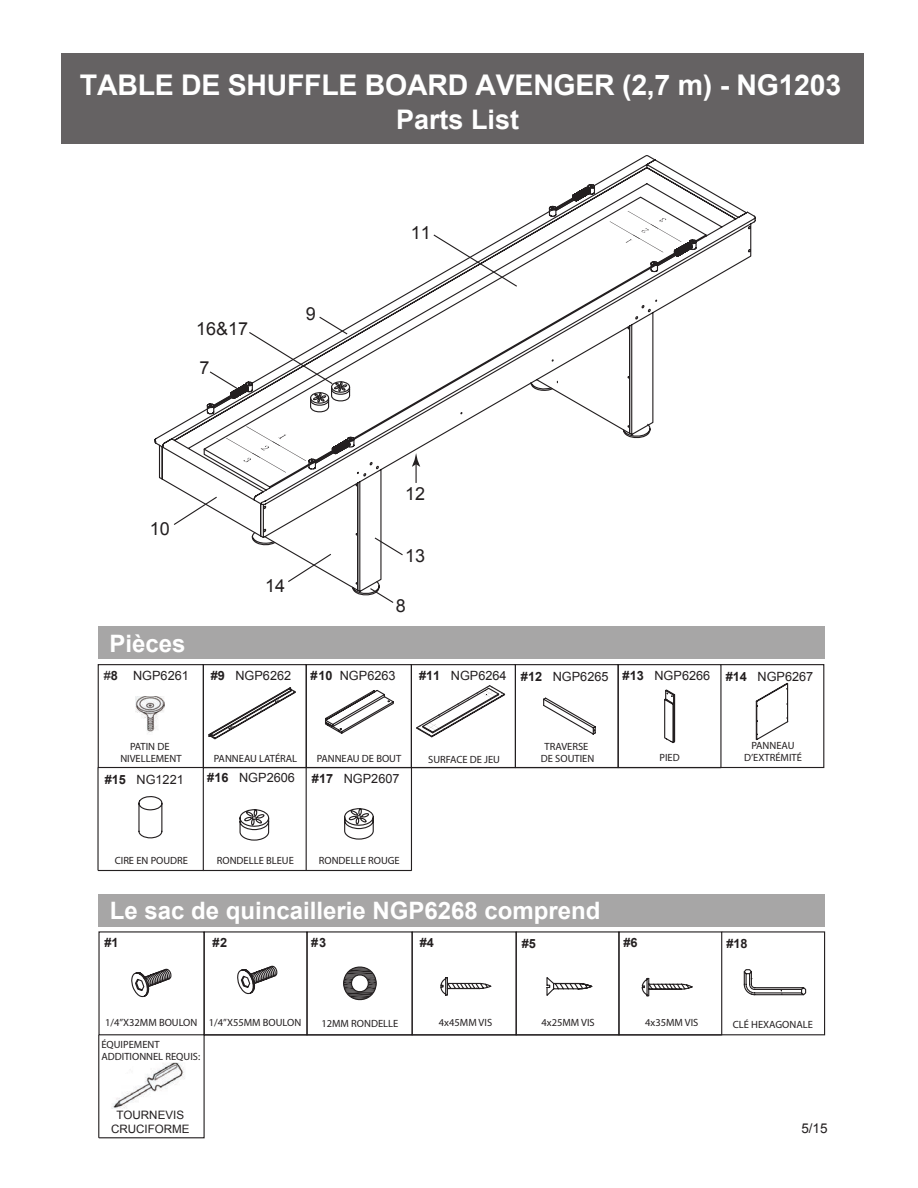
<style>
.page{position:relative;width:918px;height:1188px;background:#fff}
.page>*{position:absolute;margin:0;border:0;box-sizing:border-box;transform-origin:0 0}
.t1{font:700 28.5px "Arial";letter-spacing:-.01em;color:#fff}
.t2{font:700 27px "Arial";color:#fff}
.t3{font:700 24px "Arial";color:#fff}
.t4{font:18px "Arial";color:#231f20}
.t5{font:13.5px "Arial";color:#231f20}
.t6{font:12.75px "Arial";color:#231f20}
.t7{font:700 12.75px "Arial";color:#231f20}
.t8{font:11.55px/13.5px "Arial";color:#231f20;text-align:center}
.t9{font:10.5px/12px "Myriad Pro";color:#231f20;text-align:center}
.s1{font-weight:700}
</style>
<div class="page">
<div style="left:61px;top:53px;width:802px;height:91px;background:#656263"></div>
<div style="left:98px;top:627px;width:727px;height:32px;background:#a7a6a6"></div>
<div style="left:98px;top:664px;width:106px;height:104px;border:1px solid #231f20"></div>
<div style="left:203px;top:664px;width:104px;height:104px;border:1px solid #231f20"></div>
<div style="left:306px;top:664px;width:106px;height:104px;border:1px solid #231f20"></div>
<div style="left:411px;top:664px;width:105px;height:104px;border:1px solid #231f20"></div>
<div style="left:515px;top:664px;width:104px;height:104px;border:1px solid #231f20"></div>
<div style="left:618px;top:664px;width:104px;height:104px;border:1px solid #231f20"></div>
<div style="left:720px;top:664px;width:104px;height:104px;border:1px solid #231f20"></div>
<svg style="left:97px;top:767px;width:625px;height:105px"></svg>
<hr style="left:97px;top:768px;width:2px;height:103px;background:#231f20">
<svg style="left:154px;top:155px;width:602px;height:376px"></svg>
<svg style="left:548px;top:183px;width:48px;height:35px"></svg>
<svg style="left:212px;top:198px;width:364px;height:56px"></svg>
<svg style="left:212px;top:254px;width:102px;height:62px"></svg>
<svg style="left:314px;top:254px;width:364px;height:211px"></svg>
<svg style="left:250px;top:380px;width:403px;height:216px"></svg>
<svg style="left:226px;top:427px;width:129px;height:46px"></svg>
<svg style="left:610px;top:211px;width:87px;height:62px"></svg>
<svg style="left:432px;top:233px;width:86px;height:55px"></svg>
<svg style="left:173px;top:496px;width:45px;height:30px"></svg>
<svg style="left:373px;top:536px;width:31px;height:20px"></svg>
<svg style="left:287px;top:553px;width:45px;height:30px"></svg>
<svg style="left:369px;top:587px;width:26px;height:16px"></svg>
<svg style="left:206px;top:316px;width:145px;height:99px"></svg>
<svg style="left:138px;top:795px;width:25px;height:43px"></svg>
<img style="left:135px;top:697px;width:30px;height:37px">
<svg style="left:208px;top:687px;width:88px;height:53px"></svg>
<svg style="left:325px;top:690px;width:69px;height:44px"></svg>
<svg style="left:416px;top:685px;width:90px;height:53px"></svg>
<svg style="left:543px;top:697px;width:53px;height:38px"></svg>
<svg style="left:664px;top:689px;width:12px;height:55px"></svg>
<svg style="left:755px;top:682px;width:34px;height:59px"></svg>
<hr style="left:203px;top:870px;width:208px;height:1px;background:#231f20">
<hr style="left:306px;top:768px;width:1px;height:103px;background:#231f20">
<hr style="left:411px;top:768px;width:1px;height:103px;background:#231f20">
<svg style="left:239px;top:808px;width:31px;height:33px"></svg>
<svg style="left:343px;top:806px;width:32px;height:34px"></svg>
<div style="left:98px;top:894px;width:727px;height:32px;background:#a7a6a6"></div>
<div style="left:306px;top:931px;width:107px;height:104px;border:1px solid #231f20"></div>
<div style="left:618px;top:931px;width:104px;height:104px;border:1px solid #231f20"></div>
<div style="left:721px;top:931px;width:104px;height:104px;border:1px solid #231f20"></div>
<svg style="left:98px;top:1034px;width:625px;height:105px"></svg>
<hr style="left:98px;top:1035px;width:1px;height:103px;background:#231f20">
<svg style="left:131px;top:962px;width:562px;height:43px"></svg>
<svg style="left:743px;top:969px;width:64px;height:27px"></svg>
<svg style="left:412px;top:453px;width:8px;height:30px"></svg>
<h1 class="t1" style="left:80px;top:66px;width:763px">TABLE DE SHUFFLE BOARD AVENGER (2,7 m) - NG1203</h1>
<h2 class="t2" style="left:396px;top:101px;width:125px">Parts List</h2>
<h3 class="t4" style="left:196px;top:317px;width:54px">16&amp;17</h3>
<h3 class="t4" style="left:200px;top:356px;width:12px">7</h3>
<h3 class="t4" style="left:306px;top:302px;width:12px">9</h3>
<h3 class="t4" style="left:411px;top:221px;width:22px">11</h3>
<h3 class="t4" style="left:150px;top:517px;width:22px">10</h3>
<h3 class="t3" style="left:109px;top:628px;width:78px">Pièces</h3>
<h3 class="t4" style="left:265px;top:574px;width:22px">14</h3>
<h3 class="t4" style="left:405px;top:482px;width:22px">12</h3>
<h3 class="t4" style="left:405px;top:544px;width:22px">13</h3>
<h3 class="t4" style="left:396px;top:594px;width:12px">8</h3>
<p class="t6" style="left:104px;top:667px;width:87px">#<span class="s1">8</span> NGP6261</p>
<p class="t6" style="left:211px;top:667px;width:82px"><span class="s1">#9</span> NGP6262</p>
<p class="t6" style="left:419px;top:667px;width:89px"><span class="s1">#11</span> NGP6264</p>
<p class="t6" style="left:310px;top:667px;width:87px"><span class="s1">#10</span> NGP6263</p>
<p class="t6" style="left:521px;top:668px;width:89px"><span class="s1">#12</span> NGP6265</p>
<p class="t6" style="left:623px;top:667px;width:89px"><span class="s1">#13</span> NGP6266</p>
<p class="t6" style="left:726px;top:668px;width:89px"><span class="s1">#14</span> NGP6267</p>
<p class="t9" style="left:120px;top:741px;width:63px">PATIN DE<br>NIVELLEMENT</p>
<p class="t9" style="left:214px;top:753px;width:85px">PANNEAU LATÉRAL</p>
<p class="t9" style="left:317px;top:753px;width:86px">PANNEAU DE BOUT</p>
<p class="t9" style="left:428px;top:753px;width:73px">SURFACE DE JEU</p>
<p class="t6" style="left:105px;top:771px;width:81px"><span class="s1">#15</span> NG1221</p>
<p class="t6" style="left:207px;top:769px;width:89px"><span class="s1">#16</span> NGP2606</p>
<p class="t6" style="left:312px;top:771px;width:89px"><span class="s1">#17</span> NGP2607</p>
<p class="t9" style="left:541px;top:740px;width:55px">TRAVERSE<br>DE SOUTIEN</p>
<p class="t9" style="left:659px;top:751px;width:22px">PIED</p>
<p class="t9" style="left:744px;top:740px;width:59px">PANNEAU<br>D’EXTRÉMITÉ</p>
<p class="t9" style="left:115px;top:854px;width:75px">CIRE EN POUDRE</p>
<p class="t9" style="left:217px;top:854px;width:79px">RONDELLE BLEUE</p>
<p class="t9" style="left:319px;top:854px;width:82px">RONDELLE ROUGE</p>
<h3 class="t3" style="left:110px;top:895px;width:492px">Le sac de quincaillerie NGP6268 comprend</h3>
<p class="t7" style="left:105px;top:934px;width:15px">#1</p>
<p class="t7" style="left:213px;top:934px;width:16px">#2</p>
<p class="t7" style="left:311px;top:934px;width:17px">#3</p>
<p class="t7" style="left:420px;top:934px;width:16px">#4</p>
<p class="t7" style="left:522px;top:935px;width:16px">#5</p>
<p class="t7" style="left:623px;top:934px;width:16px">#6</p>
<p class="t7" style="left:726px;top:935px;width:23px">#18</p>
<p class="t9" style="left:105px;top:1016px;width:198px">1/4”X32MM BOULON 1/4”X55MM BOULON</p>
<p class="t9" style="left:321px;top:1017px;width:78px">12MM RONDELLE</p>
<p class="t9" style="left:439px;top:1017px;width:55px">4x45MM VIS</p>
<p class="t9" style="left:541px;top:1017px;width:55px">4x25MM VIS</p>
<p class="t9" style="left:645px;top:1017px;width:55px">4x35MM VIS</p>
<p class="t9" style="left:101px;top:1038px;width:100px;text-align:left">ÉQUIPEMENT<br>ADDITIONNEL REQUIS:</p>
<p class="t9" style="left:733px;top:1018px;width:82px">CLÉ HEXAGONALE</p>
<p class="t8" style="left:111px;top:1109px;width:80px">TOURNEVIS<br>CRUCIFORME</p>
<p class="t5" style="left:801px;top:1119px;width:28px">5/15</p>
</div>
